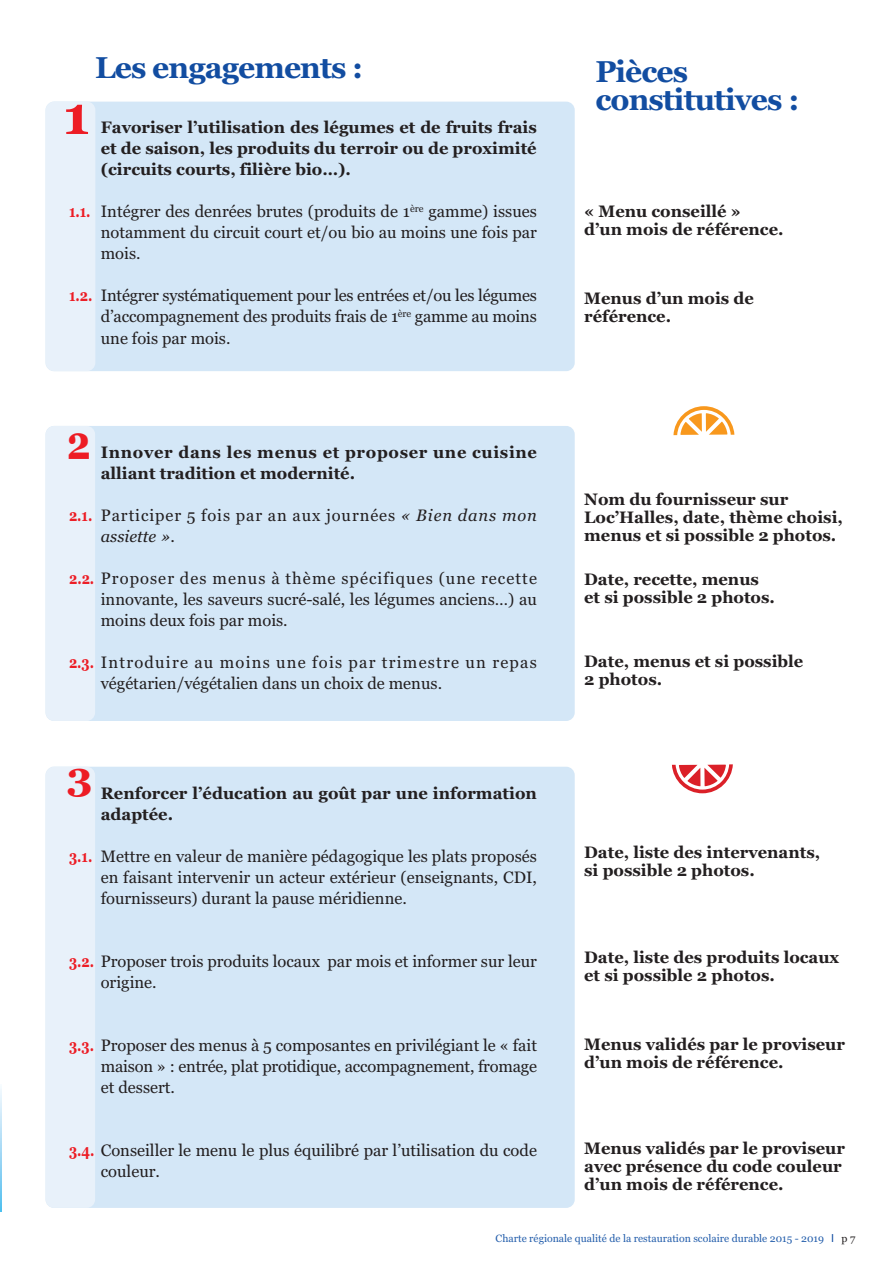
<style>
.page{position:relative;width:894px;height:1264px;background:#fff}
.page>*{position:absolute;margin:0;border:0;box-sizing:border-box;transform-origin:0 0}
.t1{font:700 54px "Georgia";color:#ed1c24}
.t2{font:700 47.55px "Georgia";color:#ed1c24;scale:.8 1}
.t3{font:700 39.3px "Georgia";color:#ed1c24;scale:1.06 1}
.t4{font:700 30px/28.5px "Georgia";letter-spacing:-.03em;color:#124da1}
.t5{font:16.5px/21px "Georgia";color:#231f20;text-align:justify}
.t6{font:700 16.5px/18px "Georgia";color:#231f20}
.t7{font:16.5px/21px "Georgia";letter-spacing:.075em;color:#231f20}
.t8{font:700 16.5px/21px "Georgia";letter-spacing:.04em;color:#231f20}
.t9{font:16.5px/21px "Georgia";letter-spacing:.055em;color:#231f20}
.t10{font:10.5px "Georgia";color:#255fac}
.s1{font-weight:700;color:#ed1c24}
.s2{font-style:italic}
.s3{font-family:"Futura";font-stretch:condensed;color:#124da1}
.s4{color:#231f20}
</style>
<div class="page">
<svg style="left:0;top:1087px;width:1px;height:124px"></svg>
<div style="left:46px;top:102px;width:528px;height:269px;background:#d4e7f7;border-radius:9px"></div>
<div style="left:46px;top:102px;width:49px;height:269px;background:#e8f1fa;border-radius:9px"></div>
<div style="left:46px;top:426px;width:528px;height:295px;background:#d4e7f7;border-radius:9px"></div>
<div style="left:46px;top:426px;width:49px;height:295px;background:#e8f1fa;border-radius:9px"></div>
<div style="left:46px;top:766px;width:528px;height:441px;background:#d4e7f7;border-radius:9px"></div>
<div style="left:46px;top:766px;width:49px;height:441px;background:#e8f1fa;border-radius:9px"></div>
<svg style="left:673px;top:406px;width:61px;height:29px"></svg>
<svg style="left:672px;top:764px;width:61px;height:29px"></svg>
<h3 class="t4" style="left:95px;top:56px;width:270px">Les engagements :</h3>
<h3 class="t4" style="left:595px;top:60px;width:205px">Pièces constitutives :</h3>
<h1 class="t1" style="left:63px;top:93px;width:28px">1</h1>
<p class="t6" style="left:101px;top:118px;width:438px;line-height:21px;text-align:justify">Favoriser l’utilisation des légumes et de fruits frais et de saison, les produits du terroir ou de proximité (circuits courts, filière bio…).</p>
<p class="t5" style="left:101px;top:202px;width:438px;text-indent:-32px"><span class="s1">1.1.</span> Intégrer des denrées brutes (produits de 1<sup>ère</sup> gamme) issues notamment du circuit court et/ou bio au moins une fois par mois.</p>
<p class="t5" style="left:101px;top:286px;width:438px;text-indent:-32px"><span class="s1">1.2.</span> Intégrer systématiquement pour les entrées et/ou les légumes d’accompagnement des produits frais de 1<sup>ère</sup> gamme au moins une fois par mois.</p>
<p class="t6" style="left:584px;top:204px;width:201px">« Menu conseillé »<br>d’un mois de référence.</p>
<p class="t6" style="left:584px;top:290px;width:171px">Menus d’un mois de référence.</p>
<h2 class="t2" style="left:67px;top:423px;width:31px">2</h2>
<p class="t8" style="left:101px;top:443px;width:438px">Innover dans les menus et proposer une cuisine alliant tradition et modernité.</p>
<p class="t9" style="left:101px;top:506px;width:438px;text-indent:-32px"><span class="s1">2.1.</span> Participer 5 fois par an aux journées <span class="s2">« Bien dans mon assiette »</span>.</p>
<p class="t5" style="left:101px;top:569px;width:438px;text-indent:-32px"><span class="s1">2.2.</span> Proposer des menus à thème spécifiques (une recette innovante, les saveurs sucré-salé, les légumes anciens…) au moins deux fois par mois.</p>
<p class="t7" style="left:101px;top:653px;width:438px;text-indent:-32px"><span class="s1">2.3.</span> Introduire au moins une fois par trimestre un repas végétarien/végétalien dans un choix de menus.</p>
<h3 class="t3" style="left:67px;top:760px;width:26px">3</h3>
<p class="t6" style="left:101px;top:783px;width:438px;line-height:21px">Renforcer l’éducation au goût par une information adaptée.</p>
<p class="t5" style="left:101px;top:846px;width:438px;text-indent:-32px"><span class="s1">3.1.</span> Mettre en valeur de manière pédagogique les plats proposés en faisant intervenir un acteur extérieur (enseignants, CDI, fournisseurs) durant la pause méridienne.</p>
<p class="t5" style="left:101px;top:951px;width:438px;text-indent:-32px"><span class="s1">3.2.</span> Proposer trois produits locaux par mois et informer sur leur origine.</p>
<p class="t5" style="left:101px;top:1035px;width:438px;text-indent:-32px"><span class="s1">3.3.</span> Proposer des menus à 5 composantes en privilégiant le « fait maison » : entrée, plat protidique, accompagnement, fromage et dessert.</p>
<p class="t5" style="left:101px;top:1140px;width:438px;text-indent:-32px"><span class="s1">3.4.</span> Conseiller le menu le plus équilibré par l’utilisation du code couleur.</p>
<p class="t6" style="left:584px;top:491px;width:260px">Nom du fournisseur sur<br>Loc’Halles, date, thème choisi, menus et si possible 2 photos.</p>
<p class="t6" style="left:584px;top:571px;width:192px">Date, recette, menus et si possible 2 photos.</p>
<p class="t6" style="left:584px;top:653px;width:221px">Date, menus et si possible<br>2 photos.</p>
<p class="t6" style="left:584px;top:845px;width:237px">Date, liste des intervenants, si possible 2 photos.</p>
<p class="t6" style="left:584px;top:949px;width:257px">Date, liste des produits locaux et si possible 2 photos.</p>
<p class="t6" style="left:584px;top:1036px;width:262px">Menus validés par le proviseur d’un mois de référence.</p>
<p class="t6" style="left:584px;top:1140px;width:262px">Menus validés par le proviseur avec présence du code couleur d’un mois de référence.</p>
<p class="t10" style="left:495px;top:1234px;width:361px">Charte régionale qualité de la restauration scolaire durable 2015 - 2019 <span class="s3">I</span> <span class="s4">p 7</span></p>
</div>
